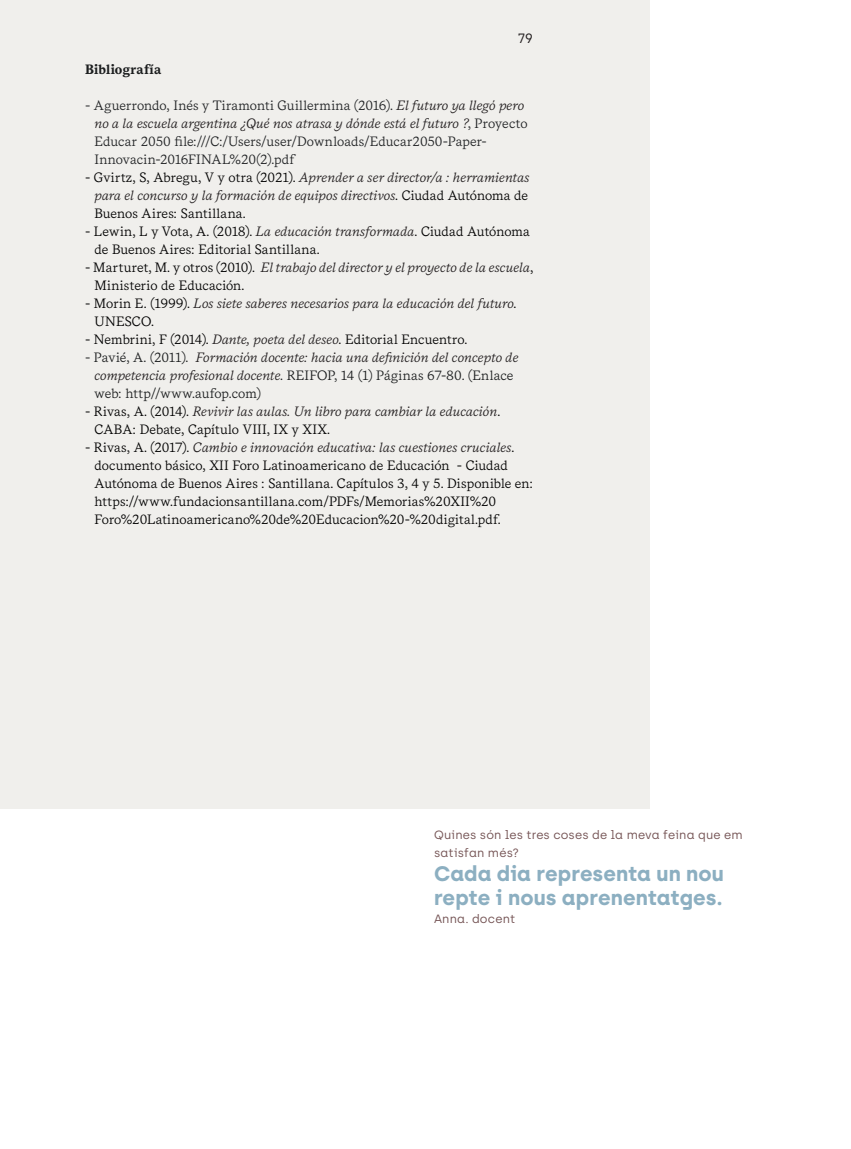
<style>
.page{position:relative;width:851px;height:1149px;background:#fff}
.page>*{position:absolute;margin:0;border:0;box-sizing:border-box;transform-origin:0 0}
.t1{font:700 21px/24px "Archia";color:#8cafc1}
.t2{font:13.5px/18px "Messina Serif";color:#000}
.t3{font:italic 13.5px/18px "Messina Serif";letter-spacing:.01em;color:#231f20}
.t4{font:13.5px/18px "Messina Serif";color:#1f2123}
.t5{font:700 13.5px "Messina Serif";letter-spacing:.01em;color:#1b1d1e}
.t6{font:13.5px "Archia";color:#231f20}
.t7{font:12px/18px "Archia";letter-spacing:.01em;color:#765556}
.s1{font-style:italic;color:#231f20}
.s2{color:#1b1d1e}
.s3{font-style:normal;color:#000}
.s4{font-style:normal;color:#1b1d1e}
</style>
<div class="page">
<div style="left:0;top:0;width:649px;height:808px;background:#f0efec"></div>
<p class="t6" style="left:517px;top:30px;width:17px">79</p>
<p class="t5" style="left:85px;top:59px;width:78px">Bibliografía</p>
<p class="t4" style="left:94px;top:96px;width:434px;text-indent:-9px">- Aguerrondo, Inés y Tiramonti Guillermina (2016). <span class="s1">El futuro ya llegó pero no a la escuela argentina ¿Qué nos atrasa y dónde está el futuro ?</span><span class="s2">,</span> Proyecto Educar 2050 file:///C:/Users/user/Downloads/Educar2050-Paper-Innovacin-2016FINAL%20(2).pdf</p>
<p class="t3" style="left:94px;top:168px;width:436px;text-align:justify;text-indent:-9px"><span class="s3">- Gvirtz, S, Abregu, V y otra (2021).</span> Aprender a ser director/a : herramientas para el concurso y la formación de equipos directivos<span class="s3">. Ciudad Autónoma de Buenos Aires: Santillana.</span></p>
<p class="t2" style="left:94px;top:222px;width:437px;text-indent:-9px">- Lewin, L y Vota, A. (2018). <span class="s1">La educación transformada</span>. Ciudad Autónoma de Buenos Aires: Editorial Santillana.</p>
<p class="t2" style="left:94px;top:258px;width:440px;text-indent:-9px">- Marturet, M. y otros (2010). <span class="s1">El trabajo del director y el proyecto de la escuela</span>,<br>Ministerio de Educación.</p>
<p class="t3" style="left:94px;top:294px;width:423px;text-indent:-9px"><span class="s3">- Morin E. (1999).</span> Los siete saberes necesarios para la educación del futuro<span class="s3">.<br>UNESCO.</span></p>
<p class="t2" style="left:85px;top:330px;width:384px">- Nembrini, F (2014). <span class="s1">Dante, poeta del deseo</span>. Editorial Encuentro.</p>
<p class="t3" style="left:94px;top:348px;width:425px;text-indent:-9px"><span class="s4">- Pavié, A. (2011).</span> Formación docente: hacia una definición del concepto de competencia profesional docente<span class="s4">. REIFOP, 14 (1) Páginas 67-80. (Enlace web: http//www.aufop.com)</span></p>
<p class="t2" style="left:94px;top:402px;width:407px;text-indent:-9px">- Rivas, A. (2014). <span class="s1">Revivir las aulas. Un libro para cambiar la educación</span>.<br>CABA: Debate, Capítulo VIII, IX y XIX.</p>
<p class="t2" style="left:94px;top:438px;width:440px;text-indent:-9px">- Rivas, A. (2017). <span class="s1">Cambio e innovación educativa: las cuestiones cruciales</span>. documento básico, XII Foro Latinoamericano de Educación - Ciudad Autónoma de Buenos Aires : Santillana. Capítulos 3, 4 y 5. Disponible en: https://www.fundacionsantillana.com/PDFs/Memorias%20XII%20<br>Foro%20Latinoamericano%20de%20Educacion%20-%20digital.pdf.</p>
<p class="t7" style="left:434px;top:825px;width:310px">Quines són les tres coses de la meva feina que em satisfan més?</p>
<h1 class="t1" style="left:434px;top:860px;width:291px">Cada dia representa un nou repte i nous aprenentatges.</h1>
<p class="t7" style="left:434px;top:909px;width:83px">Anna. docent</p>
</div>
